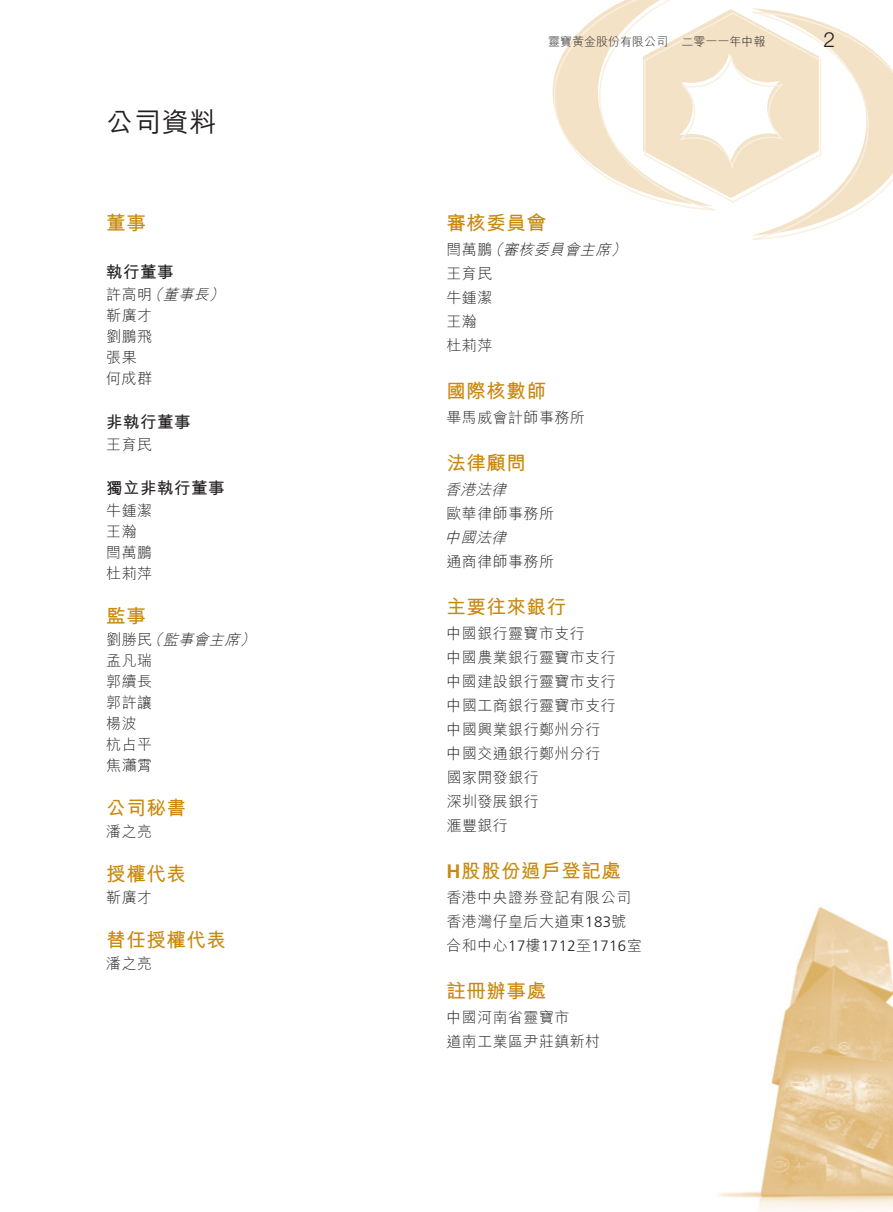
<style>
.page{position:relative;width:893px;height:1212px;background:#fff}
.page>*{position:absolute;margin:0;border:0;box-sizing:border-box;transform-origin:0 0}
.t1{font:500 27px "M Hei HK";color:#231f20}
.t2{font:300 21px "Helvetica Neue LT Std";color:#231f20}
.t3{font:700 19.5px "M Hei HK";letter-spacing:.03em;color:#c8890e}
.t4{font:700 16.5px "M Hei HK";letter-spacing:.03em;color:#231f20}
.t5{font:300 15px/24px "M Hei HK";letter-spacing:.03em;color:#231f20}
.t6{font:italic 300 15px "M Hei HK";color:#231f20}
.t7{font:300 15px "Frutiger LT Std";letter-spacing:.03em;color:#231f20}
.t8{font:300 12px "M Hei HK";color:#231f20}
.s1{font-family:"Frutiger LT Std"}
.s2{font-family:"M Hei HK"}
</style>
<div class="page">
<svg style="left:553px;top:0;width:340px;height:241px"></svg>
<img style="left:718px;top:906px;width:175px;height:306px">
<h1 class="t1" style="left:106px;top:103px;width:112px">公司資料</h1>
<h3 class="t3" style="left:106px;top:209px;width:41px">董事</h3>
<p class="t4" style="left:106px;top:260px;width:69px">執行董事</p>
<p class="t5" style="left:106px;top:282px;width:47px">許高明</p>
<p class="t6" style="left:209px;top:284px;width:22px">(</p>
<p class="t6" style="left:147px;top:284px;width:22px">（</p>
<p class="t6" style="left:163px;top:284px;width:53px">董事長</p>
<p class="t5" style="left:106px;top:304px;width:47px;line-height:21px">靳廣才劉鵬飛張果何成群</p>
<p class="t4" style="left:106px;top:410px;width:86px">非執行董事</p>
<p class="t5" style="left:106px;top:432px;width:47px">王育民</p>
<p class="t4" style="left:106px;top:476px;width:120px">獨立非執行董事</p>
<p class="t5" style="left:106px;top:499px;width:47px;line-height:21px">牛鍾潔王瀚閆萬鵬杜莉萍</p>
<h3 class="t3" style="left:106px;top:602px;width:41px">監事</h3>
<p class="t5" style="left:106px;top:627px;width:47px">劉勝民</p>
<p class="t6" style="left:240px;top:629px;width:22px">(</p>
<p class="t6" style="left:147px;top:629px;width:22px">（</p>
<p class="t6" style="left:163px;top:629px;width:84px">監事會主席</p>
<p class="t5" style="left:106px;top:649px;width:47px;line-height:21px">孟凡瑞郭續長郭許讓楊波杭占平焦瀟霄</p>
<h3 class="t3" style="left:106px;top:794px;width:81px">公司秘書</h3>
<p class="t5" style="left:106px;top:819px;width:47px">潘之亮</p>
<h3 class="t3" style="left:106px;top:860px;width:81px">授權代表</h3>
<p class="t5" style="left:106px;top:885px;width:47px">靳廣才</p>
<h3 class="t3" style="left:106px;top:926px;width:121px">替任授權代表</h3>
<p class="t5" style="left:106px;top:951px;width:47px">潘之亮</p>
<p class="t8" style="left:548px;top:33px;width:219px">靈寶黃金股份有限公司 二零一一年中報</p>
<h2 class="t2" style="left:823px;top:27px;width:13px">2</h2>
<h3 class="t3" style="left:446px;top:209px;width:101px">審核委員會</h3>
<p class="t5" style="left:446px;top:237px;width:47px">閆萬鵬</p>
<p class="t6" style="left:611px;top:239px;width:22px">(</p>
<p class="t6" style="left:487px;top:239px;width:22px">（</p>
<p class="t6" style="left:503px;top:239px;width:114px">審核委員會主席</p>
<p class="t5" style="left:446px;top:261px;width:47px">王育民牛鍾潔王瀚杜莉萍</p>
<h3 class="t3" style="left:446px;top:377px;width:101px">國際核數師</h3>
<p class="t5" style="left:446px;top:405px;width:140px">畢馬威會計師事務所</p>
<h3 class="t3" style="left:446px;top:449px;width:81px">法律顧問</h3>
<p class="t5" style="left:446px;top:501px;width:109px">歐華律師事務所</p>
<p class="t6" style="left:445px;top:479px;width:68px">香港法律</p>
<p class="t6" style="left:445px;top:527px;width:68px">中國法律</p>
<p class="t5" style="left:446px;top:549px;width:109px">通商律師事務所</p>
<h3 class="t3" style="left:446px;top:593px;width:121px">主要往來銀行</h3>
<p class="t5" style="left:446px;top:621px;width:171px">中國銀行靈寶市支行<br>中國農業銀行靈寶市支行中國建設銀行靈寶市支行中國工商銀行靈寶市支行中國興業銀行鄭州分行中國交通銀行鄭州分行國家開發銀行<br>深圳發展銀行<br>滙豐銀行</p>
<h3 class="t3" style="left:446px;top:857px;width:176px"><span class="s1">H</span>股股份過戶登記處</h3>
<p class="t5" style="left:446px;top:885px;width:186px">香港中央證券登記有限公司香港灣仔皇后大道東<span class="s1">183</span>號</p>
<p class="t7" style="left:447px;top:937px;width:197px"><span class="s2">合和中心</span>17<span class="s2">樓</span>1712<span class="s2">至</span>1716<span class="s2">室</span></p>
<h3 class="t3" style="left:446px;top:977px;width:101px">註冊辦事處</h3>
<p class="t5" style="left:446px;top:1005px;width:155px">中國河南省靈寶市<br>道南工業區尹莊鎮新村</p>
</div>
